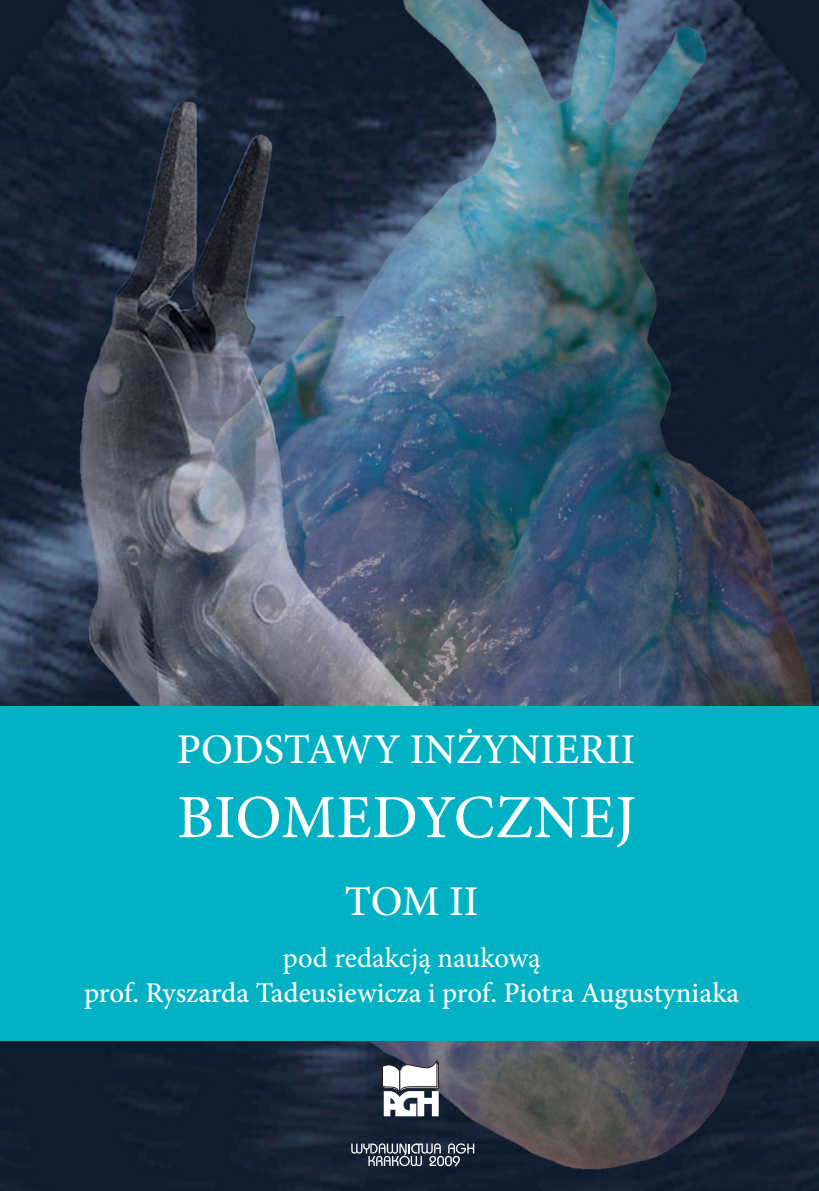
<style>
.page{position:relative;width:819px;height:1191px;background:#fff}
.page>*{position:absolute;margin:0;border:0;box-sizing:border-box;transform-origin:0 0}
.t1{font:500 61.6px "Minion Pro";letter-spacing:.01em;color:#fff}
.t2{font:500 42.35px "Minion Pro";color:#fff}
.t3{font:500 28.53px "Minion Pro";color:#fff}
.t4{font:28.53px "Minion Pro";letter-spacing:.005em;color:#fff}
</style>
<div class="page">
<img style="left:0;top:0;width:819px;height:1191px">
<div style="left:0;top:706px;width:819px;height:334px;background:#01b2c4"></div>
<svg style="left:351px;top:1143px;width:123px;height:23px;background:#57606e"></svg>
<svg style="left:382px;top:1060px;width:57px;height:56px"></svg>
<p class="t2" style="left:177px;top:721px;width:459px">PODSTAWY INŻYNIERII</p>
<p class="t1" style="left:177px;top:776px;width:460px">BIOMEDYCZNEJ</p>
<p class="t2" style="left:345px;top:873px;width:135px">TOM II</p>
<p class="t4" style="left:283px;top:939px;width:259px">pod redakcją naukową</p>
<p class="t3" style="left:84px;top:973px;width:656px">prof. Ryszarda Tadeusiewicza i prof. Piotra Augustyniaka</p>
</div>
